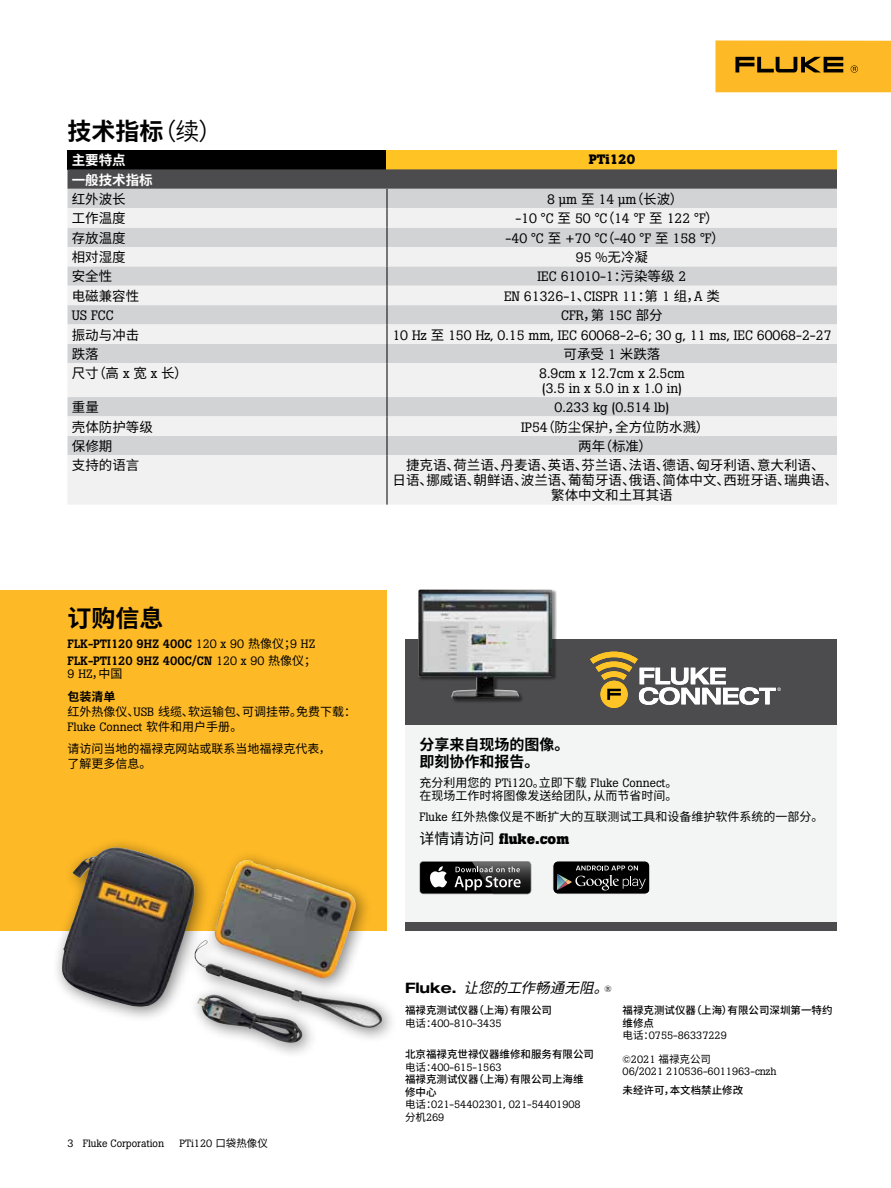
<style>
.page{position:relative;width:891px;height:1188px;background:#fff}
.page>*{position:absolute;margin:0;border:0;box-sizing:border-box;transform-origin:0 0}
.t1{font:700 24px "Source Han Sans SC";color:#000}
.t2{font:700 15px/16.5px "Source Han Sans SC";color:#000}
.t3{font:700 15px "Boton Pro";color:#000}
.t4{font:italic 14.4px "Source Han Sans SC";color:#000}
.t5{font:13.5px/15px "Boton Pro";color:#000}
.t6{font:13.5px/15px "Source Han Sans SC";color:#000;text-align:center}
.t7{font:700 13.5px "Source Han Sans SC";color:#fff}
.t8{font:700 13.5px "Boton Pro";color:#000}
.t9{font:12px/15px "Source Han Sans SC";color:#000}
.t10{font:500 12px/16.8px "Boton Pro";color:#000}
.t11{font:12px "Boton Pro";color:#000}
.t12{font:10.5px/12.6px "Boton Pro";color:#000}
.t13{font:500 10.5px/12.6px "Source Han Sans SC";color:#000}
.s1{font-weight:400}
.s2{font-family:"Source Han Sans SC"}
.s3{font-family:"Boton Pro"}
.s4{font-family:"Source Han Sans SC";font-weight:400}
.s5{font-weight:700}
.s6{font-family:"Helvetica Neue LT Std";font-weight:700;font-style:normal;font-stretch:expanded}
.s7{font-family:"Boton Pro";font-style:normal;font-size:9px}
</style>
<div class="page">
<div style="left:716px;top:40px;width:175px;height:52px;background:#fdb926"></div>
<svg style="left:735px;top:57px;width:108px;height:15px"></svg>
<svg style="left:851px;top:65px;width:7px;height:8px"></svg>
<div style="left:0;top:590px;width:387px;height:340px;background:#fdb926"></div>
<div style="left:51px;top:837px;width:347px;height:223px;background:#000;opacity:.5"></div>
<img style="left:62px;top:847px;width:321px;height:182px">
<div style="left:68px;top:150px;width:319px;height:19px;background:#000"></div>
<div style="left:387px;top:150px;width:450px;height:19px;background:#ffc424"></div>
<svg style="left:68px;top:363px;width:769px;height:142px;fill:#f1f1f2"></svg>
<svg style="left:68px;top:169px;width:769px;height:194px"></svg>
<hr style="left:387px;top:363px;width:1px;height:34px;background:#000">
<svg style="left:387px;top:397px;width:1px;height:58px"></svg>
<hr style="left:387px;top:455px;width:1px;height:50px;background:#000">
<div style="left:405px;top:639px;width:432px;height:291px;background:#4c4c4e"></div>
<div style="left:601px;top:681px;width:26px;height:27px;background:#ffc425;border:1px solid #ffc425;border-radius:50%"></div>
<svg style="left:590px;top:652px;width:191px;height:53px"></svg>
<div style="left:406px;top:725px;width:431px;height:197px;background:#f3f4f4"></div>
<svg style="left:419px;top:861px;width:112px;height:33px"></svg>
<div style="left:420px;top:862px;width:110px;height:31px;background:#000;border-radius:3px"></div>
<svg style="left:430px;top:866px;width:17px;height:21px"></svg>
<img style="left:472px;top:861px;width:59px;height:33px">
<img style="left:472px;top:862px;width:58px;height:31px">
<svg style="left:455px;top:866px;width:66px;height:24px"></svg>
<div style="left:553px;top:861px;width:97px;height:33px;background:#000;border-radius:5px"></div>
<div style="left:553px;top:861px;width:97px;height:33px;border:1px solid #fff;border-radius:5px"></div>
<svg style="left:557px;top:866px;width:89px;height:24px"></svg>
<div style="left:418px;top:589px;width:139px;height:115px;background:#000;opacity:.45"></div>
<img style="left:418px;top:589px;width:134px;height:110px">
<h1 class="t1" style="left:68px;top:117px;width:157px">技术指标<span class="s1">（续）</span></h1>
<p class="t7" style="left:72px;top:153px;width:56px">主要特点</p>
<p class="t8" style="left:589px;top:151px;width:48px">PTi120</p>
<p class="t7" style="left:72px;top:172px;width:83px">一般技术指标</p>
<p class="t6" style="left:72px;top:192px;width:56px">红外波长</p>
<p class="t5" style="left:547px;top:192px;width:138px">8 μm <span class="s2">至</span> 14 μm<span class="s2">（长波）</span></p>
<p class="t6" style="left:72px;top:211px;width:56px">工作温度</p>
<p class="t5" style="left:515px;top:211px;width:205px">-10 °C <span class="s2">至</span> 50 °C<span class="s2">（</span>14 °F <span class="s2">至</span> 122 °F<span class="s2">）</span></p>
<p class="t6" style="left:72px;top:231px;width:55px">存放温度</p>
<p class="t5" style="left:506px;top:230px;width:221px">-40 °C <span class="s2">至</span> +70 °C<span class="s2">（</span>-40 °F <span class="s2">至</span> 158 °F<span class="s2">）</span></p>
<p class="t6" style="left:72px;top:250px;width:56px">相对湿度</p>
<p class="t5" style="left:576px;top:250px;width:74px">95 %<span class="s2">无冷凝</span></p>
<p class="t6" style="left:72px;top:269px;width:42px">安全性</p>
<p class="t5" style="left:538px;top:269px;width:150px">IEC 61010-1<span class="s2">：污染等级</span> 2</p>
<p class="t6" style="left:72px;top:289px;width:69px">电磁兼容性</p>
<p class="t5" style="left:504px;top:289px;width:217px">EN 61326-1<span class="s2">、</span>CISPR 11<span class="s2">：第</span> 1 <span class="s2">组，</span>A <span class="s2">类</span></p>
<p class="t5" style="left:72px;top:307px;width:43px">US FCC</p>
<p class="t5" style="left:561px;top:308px;width:103px">CFR<span class="s2">，第</span> 15C <span class="s2">部分</span></p>
<p class="t6" style="left:72px;top:327px;width:69px">振动与冲击</p>
<p class="t5" style="left:392px;top:327px;width:441px">10 Hz <span class="s2">至</span> 150 Hz, 0.15 mm, IEC 60068-2-6; 30 g, 11 ms, IEC 60068-2-27</p>
<p class="t6" style="left:72px;top:347px;width:28px">跌落</p>
<p class="t6" style="left:564px;top:347px;width:98px">可承受 <span class="s3">1</span> 米跌落</p>
<p class="t6" style="left:72px;top:366px;width:117px">尺寸（高 <span class="s3">x</span> 宽 <span class="s3">x</span> 长）</p>
<p class="t5" style="left:539px;top:366px;width:147px">8.9cm x 12.7cm x 2.5cm (3.5 in x 5.0 in x 1.0 in)</p>
<p class="t6" style="left:72px;top:400px;width:28px">重量</p>
<p class="t5" style="left:554px;top:399px;width:117px">0.233 kg (0.514 lb)</p>
<p class="t6" style="left:72px;top:419px;width:82px">壳体防护等级</p>
<p class="t6" style="left:521px;top:419px;width:190px"><span class="s3">IP54</span>（防尘保护，全方位防水溅）</p>
<p class="t6" style="left:72px;top:439px;width:42px">保修期</p>
<p class="t6" style="left:578px;top:439px;width:75px">两年（标准）</p>
<p class="t6" style="left:72px;top:458px;width:69px">支持的语言</p>
<p class="t6" style="left:393px;top:458px;width:447px">捷克语、荷兰语、丹麦语、英语、芬兰语、法语、德语、匈牙利语、意大利语、<br>日语、挪威语、朝鲜语、波兰语、葡萄牙语、俄语、简体中文、西班牙语、瑞典语、繁体中文和土耳其语</p>
<h1 class="t1" style="left:68px;top:604px;width:97px">订购信息</h1>
<p class="t10" style="left:68px;top:635px;width:250px">FLK-PTI120 9HZ 400C <span class="s1">120 x 90</span> <span class="s4">热像仪；</span><span class="s1">9 HZ<br></span>FLK-PTI120 9HZ 400C/CN <span class="s1">120 x 90</span> <span class="s4">热像仪；</span></p>
<p class="t11" style="left:68px;top:666px;width:57px">9 HZ<span class="s2">，中国</span></p>
<p class="t9" style="left:68px;top:690px;width:290px"><span class="s5">包装清单<br></span>红外热像仪、<span class="s3">USB</span> 线缆、软运输包、可调挂带。免费下载：</p>
<p class="t11" style="left:68px;top:719px;width:176px">Fluke Connect <span class="s2">软件和用户手册。</span></p>
<p class="t9" style="left:68px;top:741px;width:265px">请访问当地的福禄克网站或联系当地福禄克代表，了解更多信息。</p>
<p class="t12" style="left:68px;top:1137px;width:98px">3 Fluke Corporation</p>
<p class="t12" style="left:180px;top:1137px;width:90px">PTi120 <span class="s2">口袋热像仪</span></p>
<p class="t2" style="left:419px;top:737px;width:152px">分享来自现场的图像。即刻协作和报告。</p>
<p class="t11" style="left:419px;top:775px;width:260px"><span class="s2">充分利用您的</span> PTi120<span class="s2">。立即下载</span> Fluke Connect<span class="s2">。</span></p>
<p class="t9" style="left:419px;top:786px;width:406px;line-height:20.2px">在现场工作时将图像发送给团队，从而节省时间。<br><span class="s3">Fluke</span> 红外热像仪是不断扩大的互联测试工具和设备维护软件系统的一部分。</p>
<p class="t3" style="left:419px;top:829px;width:151px"><span class="s4">详情请访问</span> fluke.com</p>
<p class="t4" style="left:405px;top:980px;width:214px"><span class="s6">F l u k e .</span> 让您的工作畅通无阻。<span class="s7">®</span></p>
<p class="t13" style="left:405px;top:1004px;width:148px">福禄克测试仪器（上海）有限公司</p>
<p class="t12" style="left:405px;top:1017px;width:98px"><span class="s2">电话：</span>400-810-3435</p>
<p class="t13" style="left:405px;top:1048px;width:190px">北京福禄克世禄仪器维修和服务有限公司</p>
<p class="t12" style="left:405px;top:1061px;width:98px"><span class="s2">电话：</span>400-615-1563</p>
<p class="t13" style="left:405px;top:1073px;width:180px">福禄克测试仪器（上海）有限公司上海维修中心</p>
<p class="t12" style="left:405px;top:1098px;width:177px"><span class="s2">电话：</span>021-54402301, 021-54401908<span class="s2">分机</span>269</p>
<p class="t13" style="left:623px;top:1004px;width:211px">福禄克测试仪器（上海）有限公司深圳第一特约维修点</p>
<p class="t12" style="left:623px;top:1029px;width:106px"><span class="s2">电话：</span>0755-86337229</p>
<p class="t12" style="left:623px;top:1053px;width:156px">©2021 <span class="s2">福禄克公司<br></span>06/2021 210536-6011963-cnzh</p>
<p class="t13" style="left:623px;top:1084px;width:122px">未经许可，本文档禁止修改</p>
</div>
